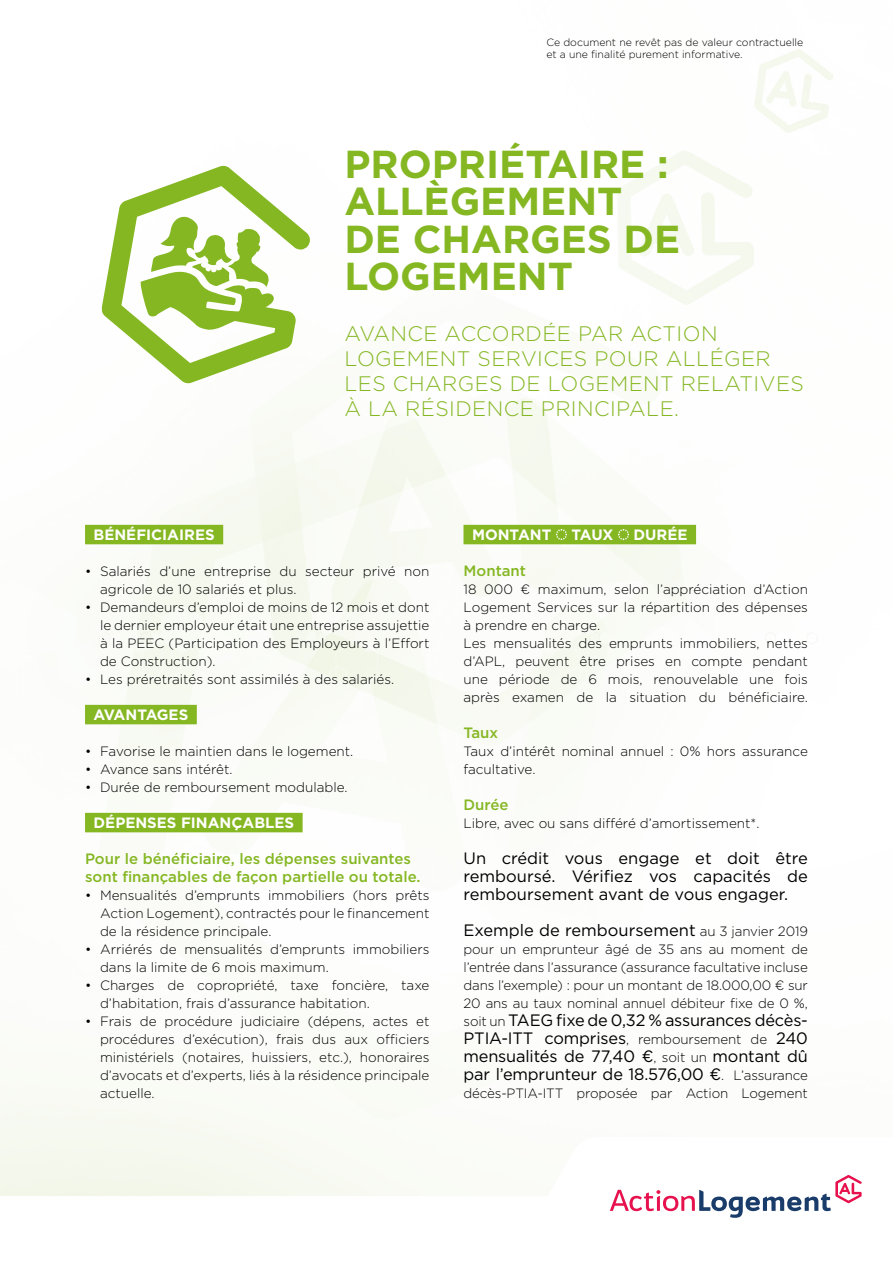
<style>
.page{position:relative;width:893px;height:1263px;background:#fff}
.page>*{position:absolute;margin:0;border:0;box-sizing:border-box;transform-origin:0 0}
.t1{font:700 39px/37.5px "Gotham";color:#85b723}
.t2{font:300 21px/25.2px "Gotham";letter-spacing:.02em;color:#85b723}
.t3{font:16.5px/18px "Gotham";color:#000;text-align:justify}
.t4{font:500 15px/18px "Gotham";color:#85b723}
.t5{font:700 15px "Gotham";color:#fff}
.t6{font:700 15px "Gotham";letter-spacing:-.025em;color:#fff}
.t7{font:300 13.5px/18px "Gotham";color:#000}
.t8{font:300 10.5px/12px "Gotham";color:#000}
.s1{font-weight:300;font-size:13.5px}
</style>
<div class="page">
<svg style="left:0;top:521px;width:348px;height:239px"></svg>
<svg style="left:0;top:561px;width:378px;height:148px"></svg>
<svg style="left:0;top:1137px;width:849px;height:59px;fill:#f9fbf5"></svg>
<svg style="left:610px;top:1175px;width:252px;height:43px"></svg>
<svg style="left:568px;top:521px;width:155px;height:239px"></svg>
<svg style="left:538px;top:561px;width:280px;height:148px"></svg>
<div style="left:85px;top:525px;width:138px;height:19px;background:#85b723"></div>
<div style="left:85px;top:705px;width:112px;height:19px;background:#85b723"></div>
<div style="left:85px;top:813px;width:218px;height:19px;background:#85b723"></div>
<div style="left:463px;top:525px;width:233px;height:19px;background:#85b723"></div>
<svg style="left:555px;top:529px;width:12px;height:12px"></svg>
<svg style="left:618px;top:529px;width:12px;height:12px"></svg>
<svg style="left:102px;top:166px;width:208px;height:218px"></svg>
<svg style="left:151px;top:216px;width:118px;height:71px"></svg>
<p class="t8" style="left:546px;top:36px;width:258px">Ce document ne revêt pas de valeur contractuelle et a une finalité purement informative.</p>
<h1 class="t1" style="left:344px;top:145px;width:337px">PROPRIÉTAIRE :<br>ALLÈGEMENT<br>DE CHARGES DE<br>LOGEMENT</h1>
<h2 class="t2" style="left:344px;top:320px;width:461px">AVANCE ACCORDÉE PAR ACTION<br>LOGEMENT SERVICES POUR ALLÉGER<br>LES CHARGES DE LOGEMENT RELATIVES<br>À LA RÉSIDENCE PRINCIPALE.</h2>
<p class="t5" style="left:94px;top:525px;width:123px">BÉNÉFICIAIRES</p>
<p class="t7" style="left:100px;top:562px;width:331px;text-indent:-15px">• Salariés d’une entreprise du secteur privé non agricole de 10 salariés et plus.</p>
<p class="t7" style="left:100px;top:598px;width:331px;text-align:justify;text-indent:-15px">• Demandeurs d’emploi de moins de 12 mois et dont le dernier employeur était une entreprise assujettie à la PEEC (Participation des Employeurs à l’Effort de Construction).</p>
<p class="t7" style="left:85px;top:670px;width:311px">• Les préretraités sont assimilés à des salariés.</p>
<p class="t6" style="left:94px;top:705px;width:96px">AVANTAGES</p>
<p class="t7" style="left:85px;top:742px;width:270px">• Favorise le maintien dans le logement.</p>
<p class="t7" style="left:85px;top:760px;width:149px">• Avance sans intérêt.</p>
<p class="t7" style="left:85px;top:778px;width:264px">• Durée de remboursement modulable.</p>
<p class="t5" style="left:94px;top:813px;width:202px">DÉPENSES FINANÇABLES</p>
<p class="t4" style="left:85px;top:850px;width:337px">Pour le bénéficiaire, les dépenses suivantes sont finançables de façon partielle ou totale.</p>
<p class="t7" style="left:100px;top:886px;width:331px;text-align:justify;text-indent:-15px">• Mensualités d’emprunts immobiliers (hors prêts Action Logement), contractés pour le financement de la résidence principale.</p>
<p class="t7" style="left:100px;top:940px;width:331px;text-indent:-15px">• Arriérés de mensualités d’emprunts immobiliers dans la limite de 6 mois maximum.</p>
<p class="t7" style="left:100px;top:976px;width:331px;text-indent:-15px">• Charges de copropriété, taxe foncière, taxe d’habitation, frais d’assurance habitation.</p>
<p class="t7" style="left:100px;top:1012px;width:331px;text-align:justify;text-indent:-15px">• Frais de procédure judiciaire (dépens, actes et procédures d’exécution), frais dus aux officiers ministériels (notaires, huissiers, etc.), honoraires d’avocats et d’experts, liés à la résidence principale actuelle.</p>
<p class="t5" style="left:472px;top:525px;width:81px">MONTANT</p>
<p class="t5" style="left:571px;top:525px;width:44px">TAUX</p>
<p class="t5" style="left:634px;top:525px;width:56px">DURÉE</p>
<p class="t4" style="left:463px;top:562px;width:64px">Montant</p>
<p class="t7" style="left:463px;top:580px;width:346px">18 000 € maximum, selon l’appréciation d’Action Logement Services sur la répartition des dépenses à prendre en charge.<br>Les mensualités des emprunts immobiliers, nettes d’APL, peuvent être prises en compte pendant une période de 6 mois, renouvelable une fois après examen de la situation du bénéficiaire.</p>
<p class="t4" style="left:463px;top:724px;width:36px">Taux</p>
<p class="t7" style="left:463px;top:742px;width:346px">Taux d’intérêt nominal annuel : 0% hors assurance facultative.</p>
<p class="t4" style="left:463px;top:796px;width:47px">Durée</p>
<p class="t7" style="left:463px;top:814px;width:298px">Libre, avec ou sans différé d’amortissement*.</p>
<p class="t3" style="left:463px;top:849px;width:346px">Un crédit vous engage et doit être remboursé. Vérifiez vos capacités de remboursement avant de vous engager.</p>
<p class="t3" style="left:463px;top:921px;width:346px">Exemple de remboursement <span class="s1">au 3 janvier 2019</span></p>
<p class="t7" style="left:463px;top:940px;width:346px;text-align:justify">pour un emprunteur âgé de 35 ans au moment de l’entrée dans l’assurance (assurance facultative incluse dans l’exemple) : pour un montant de 18.000,00 € sur 20 ans au taux nominal annuel débiteur fixe de 0 %,</p>
<p class="t3" style="left:463px;top:1011px;width:346px"><span class="s1">soit un</span> TAEG fixe de 0,32 % assurances décès-PTIA-ITT comprises<span class="s1">, remboursement de</span> 240 mensualités de 77,40 €<span class="s1">, soit un</span> montant dû par l’emprunteur de 18.576,00 €<span class="s1">. L’assurance</span></p>
<p class="t7" style="left:463px;top:1084px;width:346px">décès-PTIA-ITT proposée par Action Logement</p>
</div>
